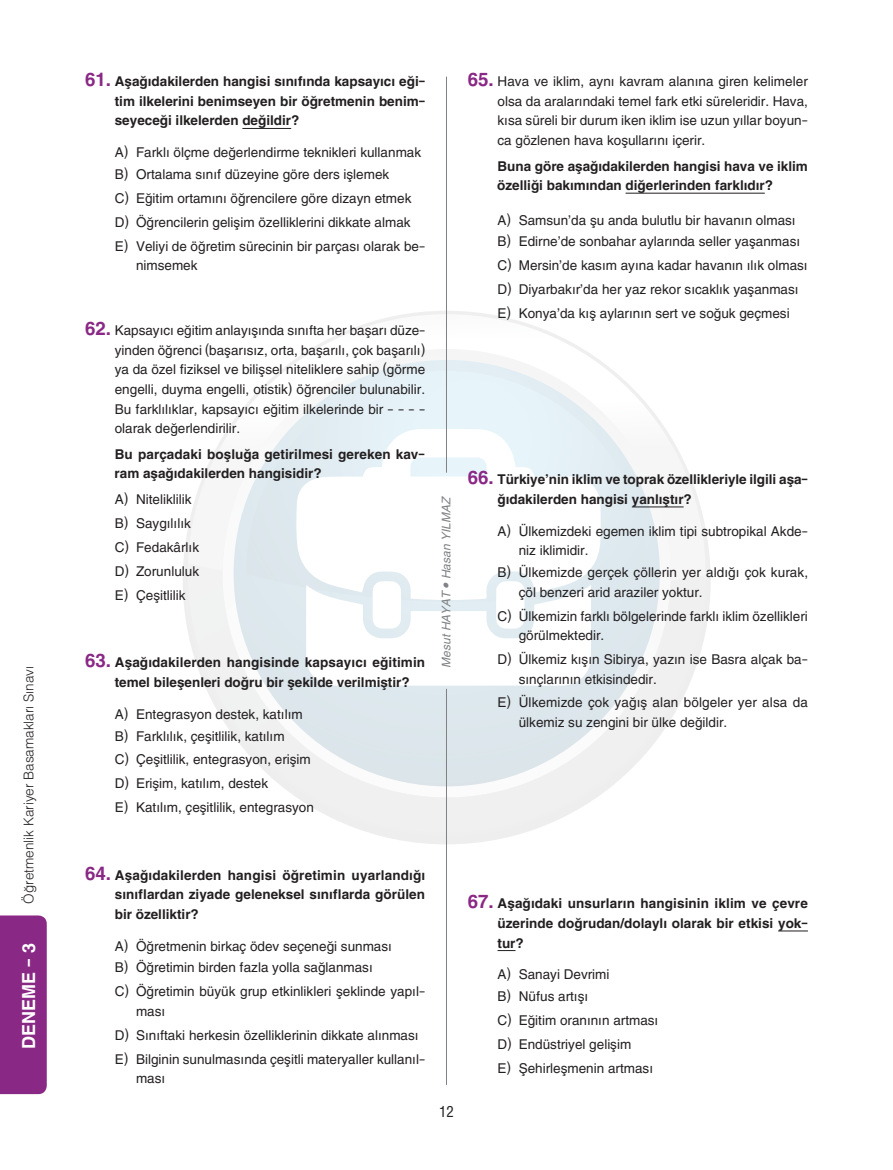
<style>
.page{position:relative;width:893px;height:1170px;background:#fff}
.page>*{position:absolute;margin:0;border:0;box-sizing:border-box;transform-origin:0 0}
.t1{font:700 18px "CANT Adahelvetica";color:#fff}
.t2{font:14.85px "yargi Helvetica Condensed";color:#231f20}
.t3{font:13.5px/23.9px "CANT Adahelvetica";color:#231f20}
.t4{font:700 13.5px/19.5px "CANT Adahelvetica";color:#231f20}
.t5{font:300 13.5px "yargi Helvetica";color:#231f20}
.t6{font:italic 12px "CANT Adahelvetica";color:#808285}
.s1{font-family:"yargi Helvetica";font-size:18.75px;color:#8a2885}
.s2{font-family:"yargi Helvetica";font-weight:700;font-size:18.75px;color:#8a2885}
</style>
<div class="page">
<svg style="left:188px;top:528px;width:518px;height:304px"></svg>
<svg style="left:223px;top:581px;width:448px;height:216px"></svg>
<div style="left:246px;top:581px;width:401px;height:21px;background:#dde9ee"></div>
<svg style="left:188px;top:314px;width:517px;height:267px"></svg>
<svg style="left:296px;top:429px;width:305px;height:171px"></svg>
<svg style="left:306px;top:581px;width:285px;height:104px"></svg>
<div style="left:0;top:915px;width:47px;height:178px;background:#8a2885"></div>
<hr style="left:446px;top:688px;width:1px;height:396px;background:#808285">
<hr style="left:446px;top:77px;width:1px;height:395px;background:#808285">
<hr style="left:242px;top:128px;width:49px;height:1px;background:#231f20">
<hr style="left:626px;top:193px;width:139px;height:1px;background:#231f20">
<hr style="left:632px;top:506px;width:52px;height:1px;background:#231f20">
<hr style="left:778px;top:930px;width:30px;height:1px;background:#231f20">
<svg style="left:497px;top:950px;width:18px;height:1px"></svg>
<p class="t5" style="left:20px;top:903px;width:239px;rotate:-90deg">Öğretmenlik Kariyer Basamakları Sınavı</p>
<h1 class="t1" style="left:15px;top:1048px;width:107px;rotate:-90deg">DENEME - 3</h1>
<p class="t4" style="left:115px;top:70px;width:312px;text-align:justify;text-indent:-30px"><span class="s1">61.</span> Aşağıdakilerden hangisi sınıfında kapsayıcı eği&shy;tim ilkelerini benimseyen bir öğretmenin benim&shy;seyeceği ilkelerden değildir?</p>
<p class="t3" style="left:115px;top:140px;width:308px;line-height:21.8px">A) Farklı ölçme değerlendirme teknikleri kullanmak<br>B) Ortalama sınıf düzeyine göre ders işlemek</p>
<p class="t3" style="left:115px;top:185px;width:312px">C) Eğitim ortamını öğrencilere göre dizayn etmek<br>D) Öğrencilerin gelişim özelliklerini dikkate almak<br>E) Veliyi de öğretim sürecinin bir parçası olarak be-</p>
<p class="t3" style="left:136px;top:252px;width:63px">nimsemek</p>
<p class="t3" style="left:115px;top:319px;width:312px;line-height:19.5px;text-align:justify;text-indent:-30px"><span class="s2">62.</span> Kapsayıcı eğitim anlayışında sınıfta her başarı düze&shy;yinden öğrenci (başarısız, orta, başarılı, çok başarılı) ya da özel fiziksel ve bilişsel niteliklere sahip (görme engelli, duyma engelli, otistik) öğrenciler bulunabilir.<br>Bu farklılıklar, kapsayıcı eğitim ilkelerinde bir - - - - olarak değerlendirilir.</p>
<p class="t4" style="left:115px;top:443px;width:312px">Bu parçadaki boşluğa getirilmesi gereken kav&shy;ram aşağıdakilerden hangisidir?</p>
<p class="t3" style="left:115px;top:486px;width:86px">A) Niteliklilik<br>B) Saygılılık<br>C) Fedakârlık<br>D) Zorunluluk<br>E) Çeşitlilik</p>
<p class="t4" style="left:115px;top:651px;width:312px;text-indent:-30px"><span class="s1">63.</span> Aşağıdakilerden hangisinde kapsayıcı eğitimin temel bileşenleri doğru bir şekilde verilmiştir?</p>
<p class="t3" style="left:115px;top:701px;width:189px;line-height:21.8px">A) Entegrasyon destek, katılım<br>B) Farklılık, çeşitlilik, katılım</p>
<p class="t3" style="left:115px;top:746px;width:201px">C) Çeşitlilik, entegrasyon, erişim<br>D) Erişim, katılım, destek<br>E) Katılım, çeşitlilik, entegrasyon</p>
<p class="t6" style="left:436px;top:667px;width:173px;rotate:-90deg">Mesut HAYAT • Hasan YILMAZ</p>
<p class="t3" style="left:497px;top:70px;width:312px;line-height:19.6px;text-align:justify;text-indent:-30px"><span class="s2">65.</span> Hava ve iklim, aynı kavram alanına giren kelimeler olsa da aralarındaki temel fark etki süreleridir. Hava, kısa süreli bir durum iken iklim ise uzun yıllar boyun&shy;ca gözlenen hava koşullarını içerir.</p>
<p class="t4" style="left:497px;top:155px;width:312px">Buna göre aşağıdakilerden hangisi hava ve iklim özelliği bakımından diğerlerinden farklıdır?</p>
<p class="t3" style="left:497px;top:208px;width:304px;line-height:21.8px">A) Samsun’da şu anda bulutlu bir havanın olması<br>B) Edirne’de sonbahar aylarında seller yaşanması</p>
<p class="t3" style="left:497px;top:252px;width:312px">C) Mersin’de kasım ayına kadar havanın ılık olması<br>D) Diyarbakır’da her yaz rekor sıcaklık yaşanması<br>E) Konya’da kış aylarının sert ve soğuk geçmesi</p>
<p class="t4" style="left:497px;top:468px;width:312px;text-indent:-30px"><span class="s1">66.</span> Türkiye’nin iklim ve toprak özellikleriyle ilgili aşa&shy;ğıdakilerden hangisi yanlıştır?</p>
<p class="t3" style="left:519px;top:520px;width:291px;line-height:19.5px;text-indent:-21px">A) Ülkemizdeki egemen iklim tipi subtropikal Akde&shy;niz iklimidir.</p>
<p class="t3" style="left:519px;top:561px;width:291px;line-height:19.6px;text-indent:-21px">B) Ülkemizde gerçek çöllerin yer aldığı çok kurak, çöl benzeri arid araziler yoktur.</p>
<p class="t3" style="left:519px;top:604px;width:291px;line-height:19.5px;text-indent:-21px">C) Ülkemizin farklı bölgelerinde farklı iklim özellikleri görülmektedir.</p>
<p class="t3" style="left:519px;top:648px;width:291px;line-height:19.5px;text-indent:-21px">D) Ülkemiz kışın Sibirya, yazın ise Basra alçak ba&shy;sınçlarının etkisindedir.</p>
<p class="t3" style="left:519px;top:691px;width:291px;line-height:19.5px;text-indent:-21px">E) Ülkemizde çok yağış alan bölgeler yer alsa da ülkemiz su zengini bir ülke değildir.</p>
<p class="t4" style="left:115px;top:863px;width:312px;text-align:justify;text-indent:-30px"><span class="s1">64.</span> Aşağıdakilerden hangisi öğretimin uyarlandığı sınıflardan ziyade geleneksel sınıflarda görülen bir özelliktir?</p>
<p class="t3" style="left:115px;top:933px;width:279px;line-height:21.8px">A) Öğretmenin birkaç ödev seçeneği sunması<br>B) Öğretimin birden fazla yolla sağlanması</p>
<p class="t3" style="left:136px;top:980px;width:291px;line-height:19.5px;text-indent:-21px">C) Öğretimin büyük grup etkinlikleri şeklinde yapıl&shy;ması</p>
<p class="t3" style="left:115px;top:1021px;width:312px">D) Sınıftaki herkesin özelliklerinin dikkate alınması<br>E) Bilginin sunulmasında çeşitli materyaller kullanıl-</p>
<p class="t3" style="left:136px;top:1064px;width:31px">ması</p>
<p class="t2" style="left:439px;top:1102px;width:16px">12</p>
<p class="t4" style="left:497px;top:892px;width:312px;text-align:justify;text-indent:-30px"><span class="s1">67.</span> Aşağıdaki unsurların hangisinin iklim ve çevre üzerinde doğrudan/dolaylı olarak bir etkisi yok&shy;tur?</p>
<p class="t3" style="left:497px;top:962px;width:114px;line-height:21.8px">A) Sanayi Devrimi<br>B) Nüfus artışı</p>
<p class="t3" style="left:497px;top:1006px;width:162px">C) Eğitim oranının artması<br>D) Endüstriyel gelişim<br>E) Şehirleşmenin artması</p>
</div>
